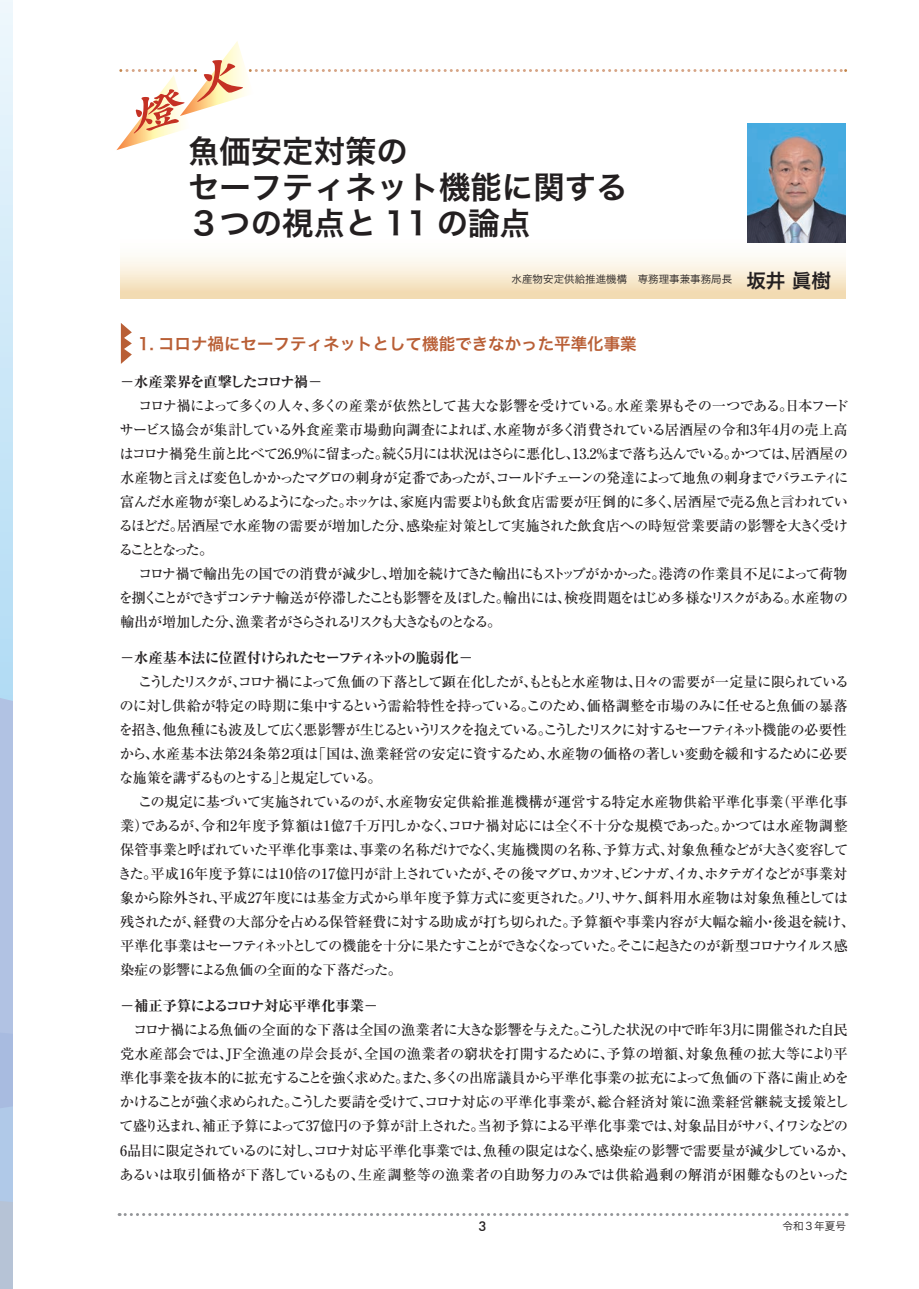
<style>
.page{position:relative;width:919px;height:1289px;background:#fff}
.page>*{position:absolute;margin:0;border:0;box-sizing:border-box;transform-origin:0 0}
.t1{font:31.35px/36px "Hira Kaku Pro W6";color:#231f20}
.t2{font:16.5px "Hira Kaku Pro W6";color:#b95f36}
.t3{font:500 14.25px/24px "Ryumin Pro";letter-spacing:-.045em;color:#231f20}
.t4{font:500 14.25px "Ryumin Pro";letter-spacing:-.02em;color:#231f20}
.t5{font:500 14.25px "Ryumin Pro";letter-spacing:-.065em;color:#231f20}
.t6{font:500 14.25px "Ryumin Pro";letter-spacing:-.025em;color:#231f20}
.t7{font:500 14.25px "Ryumin Pro";letter-spacing:-.095em;color:#231f20}
.t8{font:500 14.25px "Ryumin Pro";letter-spacing:-.135em;color:#231f20}
.t9{font:500 14.25px "Ryumin Pro";letter-spacing:-.085em;color:#231f20}
.t10{font:500 14.25px "Ryumin Pro";letter-spacing:-.09em;color:#231f20}
.t11{font:500 14.25px "Ryumin Pro";letter-spacing:-.11em;color:#231f20}
.t12{font:500 14.25px "Ryumin Pro";letter-spacing:-.005em;color:#231f20}
.t13{font:500 14.25px "Ryumin Pro";letter-spacing:-.01em;color:#231f20}
.t14{font:500 14.25px "Ryumin Pro";letter-spacing:.005em;color:#231f20}
.t15{font:700 expanded 14.25px "Ryumin Pro";letter-spacing:-.055em;color:#231f20}
.t16{font:500 14.25px "Ryumin Pro";letter-spacing:-.145em;color:#231f20}
.t17{font:500 14.25px "Ryumin Pro";letter-spacing:-.21em;color:#231f20}
.t18{font:500 13.5px "Futura BT";color:#231f20}
.t19{font:10.65px "Hira Kaku Pro W3";color:#231f20}
.t20{font:10.5px "Hira Kaku Pro W3";color:#231f20}
.s1{font-family:"Hira Kaku Pro W6";font-size:19.5px}
.s2{font-family:"Koz Go Pr 6 N";font-weight:400;font-stretch:normal}
.s3{font-family:"Koz Go Pr 6 N";font-weight:400}
.s4{font-weight:700;font-stretch:expanded}
</style>
<div class="page">
<svg style="left:120px;top:242px;width:725px;height:57px"></svg>
<svg style="left:116px;top:41px;width:730px;height:109px"></svg>
<svg style="left:121px;top:323px;width:11px;height:41px"></svg>
<img style="left:747px;top:123px;width:98px;height:119px">
<svg style="left:0;top:0;width:12px;height:506px;background:#d7ecf9"></svg>
<svg style="left:0;top:506px;width:12px;height:782px;background:#b2c9e6"></svg>
<svg style="left:119px;top:1213px;width:728px;height:2px"></svg>
<h1 class="t1" style="left:188px;top:131px;width:441px">魚価安定対策の<br>セーフティネット機能に関する<br>３つの視点と 11 の論点</h1>
<p class="t20" style="left:511px;top:270px;width:321px">水産物安定供給推進機構　専務理事兼事務局長 <span class="s1">坂井 眞樹</span></p>
<p class="t2" style="left:138px;top:329px;width:500px">1. コロナ禍にセーフティネットとして機能できなかった平準化事業</p>
<p class="t15" style="left:120px;top:370px;width:204px"><span class="s2">－</span>水産業界を直撃したコロナ禍<span class="s2">－</span></p>
<p class="t5" style="left:138px;top:394px;width:712px">コロナ禍によって多くの人々、多くの産業が依然として甚大な影響を受けている。水産業界もその一つである。日本フード</p>
<p class="t13" style="left:120px;top:418px;width:729px">サービス協会が集計している外食産業市場動向調査によれば、水産物が多く消費されている居酒屋の令和3年4月の売上高</p>
<p class="t5" style="left:119px;top:442px;width:729px">はコロナ禍発生前と比べて26.9％に留まった。続く5月には状況はさらに悪化し、13.2%まで落ち込んでいる。かつては、居酒屋の</p>
<p class="t7" style="left:120px;top:466px;width:729px">水産物と言えば変色しかかったマグロの刺身が定番であったが、コールドチェーンの発達によって地魚の刺身までバラエティに</p>
<p class="t3" style="left:120px;top:489px;width:729px">富んだ水産物が楽しめるようになった。ホッケは、家庭内需要よりも飲食店需要が圧倒的に多く、居酒屋で売る魚と言われてい</p>
<p class="t6" style="left:119px;top:514px;width:730px">るほどだ。居酒屋で水産物の需要が増加した分、感染症対策として実施された飲食店への時短営業要請の影響を大きく受け</p>
<p class="t17" style="left:119px;top:538px;width:96px">ることとなった。</p>
<p class="t3" style="left:138px;top:561px;width:710px">コロナ禍で輸出先の国での消費が減少し、増加を続けてきた輸出にもストップがかかった。港湾の作業員不足によって荷物</p>
<p class="t9" style="left:119px;top:586px;width:730px">を捌くことができずコンテナ輸送が停滞したことも影響を及ぼした。輸出には、検疫問題をはじめ多様なリスクがある。水産物の</p>
<p class="t16" style="left:120px;top:610px;width:383px">輸出が増加した分、漁業者がさらされるリスクも大きなものとなる。</p>
<p class="t15" style="left:120px;top:646px;width:354px"><span class="s2">－</span>水産基本法に位置付けられたセーフティネットの脆弱化<span class="s2">－</span></p>
<p class="t11" style="left:138px;top:670px;width:712px">こうしたリスクが、コロナ禍によって魚価の下落として顕在化したが、もともと水産物は、日々の需要が一定量に限られている</p>
<p class="t3" style="left:120px;top:693px;width:729px">のに対し供給が特定の時期に集中するという需給特性を持っている。このため、価格調整を市場のみに任せると魚価の暴落</p>
<p class="t8" style="left:119px;top:718px;width:729px">を招き、他魚種にも波及して広く悪影響が生じるというリスクを抱えている。こうしたリスクに対するセーフティネット機能の必要性</p>
<p class="t4" style="left:120px;top:742px;width:729px">から、水産基本法第24条第２項は「国は、漁業経営の安定に資するため、水産物の価格の著しい変動を緩和するために必要</p>
<p class="t7" style="left:119px;top:766px;width:264px">な施策を講ずるものとする」と規定している。</p>
<p class="t14" style="left:138px;top:790px;width:711px">この規定に基づいて実施されているのが、水産物安定供給推進機構が運営する特定水産物供給平準化事業（平準化事</p>
<p class="t4" style="left:120px;top:814px;width:729px">業）であるが、令和2年度予算額は1億7千万円しかなく、コロナ禍対応には全く不十分な規模であった。かつては水産物調整</p>
<p class="t6" style="left:120px;top:838px;width:729px">保管事業と呼ばれていた平準化事業は、事業の名称だけでなく、実施機関の名称、予算方式、対象魚種などが大きく変容して</p>
<p class="t3" style="left:118px;top:861px;width:731px">きた。平成16年度予算には10倍の17億円が計上されていたが、その後マグロ、カツオ、ビンナガ、イカ、ホタテガイなどが事業対</p>
<p class="t12" style="left:120px;top:886px;width:729px">象から除外され、平成27年度には基金方式から単年度予算方式に変更された。ノリ、サケ、餌料用水産物は対象魚種としては</p>
<p class="t4" style="left:120px;top:910px;width:736px">残されたが、経費の大部分を占める保管経費に対する助成が打ち切られた。予算額や事業内容が大幅な縮小・後退を続け、</p>
<p class="t10" style="left:120px;top:934px;width:729px">平準化事業はセーフティネットとしての機能を十分に果たすことができなくなっていた。そこに起きたのが新型コロナウイルス感</p>
<p class="t3" style="left:120px;top:957px;width:283px">染症の影響による魚価の全面的な下落だった。</p>
<p class="t3" style="left:119px;top:993px;width:737px"><span class="s3">－</span><span class="s4">補正予算によるコロナ対応平準化事業</span><span class="s3">－<br></span>　コロナ禍による魚価の全面的な下落は全国の漁業者に大きな影響を与えた。こうした状況の中で昨年3月に開催された自民党水産部会では、JF全漁連の岸会長が、全国の漁業者の窮状を打開するために、予算の増額、対象魚種の拡大等により平準化事業を抜本的に拡充することを強く求めた。また、多くの出席議員から平準化事業の拡充によって魚価の下落に歯止めをかけることが強く求められた。こうした要請を受けて、コロナ対応の平準化事業が、総合経済対策に漁業経営継続支援策として盛り込まれ、補正予算によって37億円の予算が計上された。当初予算による平準化事業では、対象品目がサバ、イワシなどの6品目に限定されているのに対し、コロナ対応平準化事業では、魚種の限定はなく、感染症の影響で需要量が減少しているか、あるいは取引価格が下落しているもの、生産調整等の漁業者の自助努力のみでは供給過剰の解消が困難なものといった</p>
<p class="t18" style="left:478px;top:1217px;width:10px">3</p>
<p class="t19" style="left:782px;top:1216px;width:65px">令和3年夏号</p>
</div>
